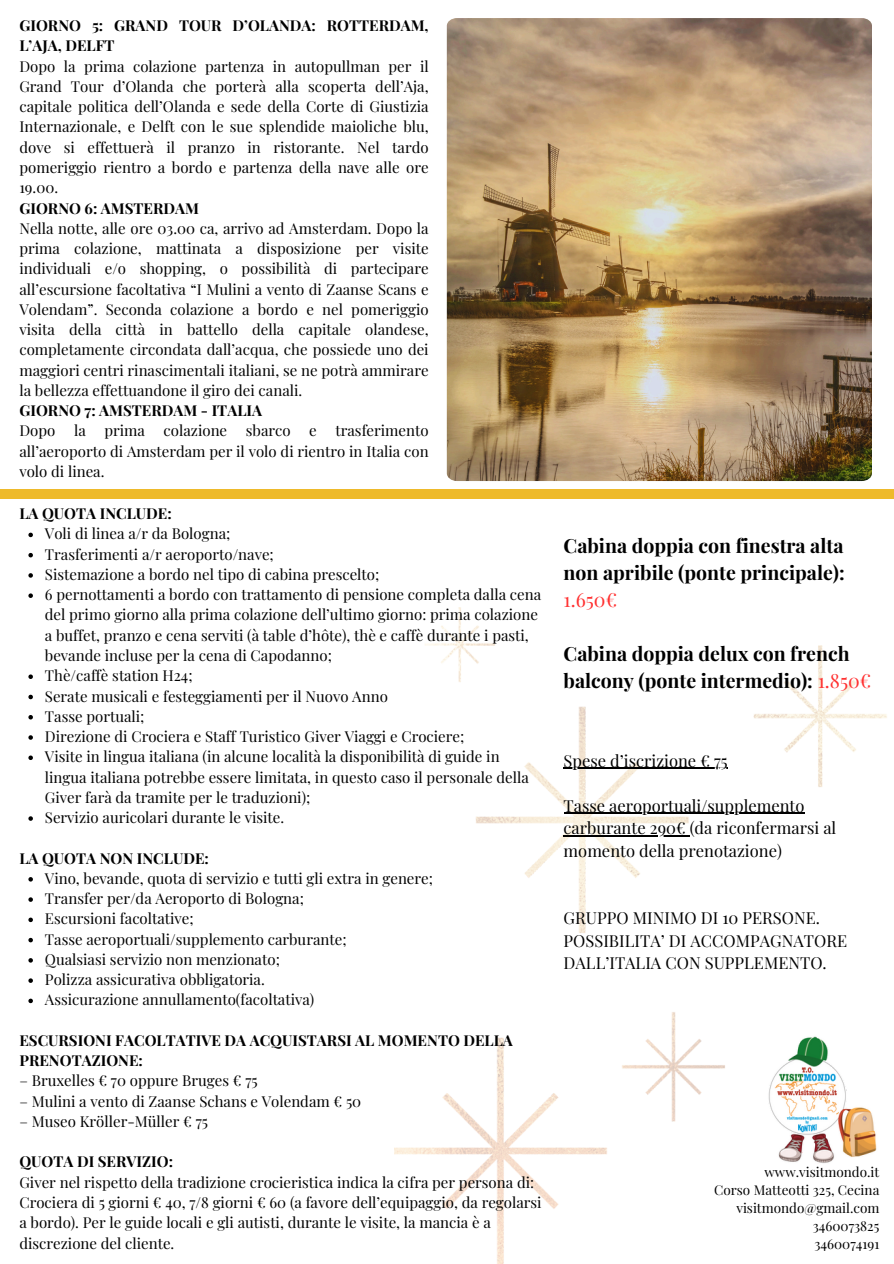
<style>
.page{position:relative;width:894px;height:1264px;background:#fff}
.page>*{position:absolute;margin:0;border:0;box-sizing:border-box;transform-origin:0 0}
.t1{font:700 19.5px/27px "Playfair Display";color:#000}
.t2{font:19.5px "Playfair Display";color:#ff3131}
.t3{font:16.5px/22.5px "Playfair Display";color:#000}
.t4{font:15px/20.2px "Playfair Display";color:#000}
.t5{font:700 15px/20.2px "Playfair Display";color:#000}
.t6{font:13.5px "Playfair Display";color:#000}
.s1{font-weight:700}
.s2{font-weight:400;color:#ff3131}
</style>
<div class="page">
<div style="left:0;top:489px;width:893px;height:9px;background:#eeba2b"></div>
<img style="left:446px;top:18px;width:425px;height:463px">
<img style="left:395px;top:607px;width:492px;height:656px">
<svg style="left:28px;top:532px;width:5px;height:5px"></svg>
<svg style="left:28px;top:553px;width:5px;height:4px"></svg>
<svg style="left:28px;top:573px;width:5px;height:4px"></svg>
<svg style="left:28px;top:593px;width:5px;height:5px"></svg>
<svg style="left:28px;top:674px;width:5px;height:5px"></svg>
<svg style="left:28px;top:694px;width:5px;height:5px"></svg>
<svg style="left:28px;top:715px;width:5px;height:4px"></svg>
<svg style="left:28px;top:735px;width:5px;height:4px"></svg>
<svg style="left:28px;top:755px;width:5px;height:5px"></svg>
<svg style="left:28px;top:816px;width:5px;height:4px"></svg>
<svg style="left:28px;top:877px;width:5px;height:4px"></svg>
<svg style="left:28px;top:897px;width:5px;height:4px"></svg>
<svg style="left:28px;top:917px;width:5px;height:5px"></svg>
<svg style="left:28px;top:937px;width:5px;height:5px"></svg>
<svg style="left:28px;top:958px;width:5px;height:4px"></svg>
<svg style="left:28px;top:978px;width:5px;height:4px"></svg>
<svg style="left:28px;top:998px;width:5px;height:5px"></svg>
<hr style="left:563px;top:767px;width:164px;height:2px;background:#000">
<hr style="left:563px;top:812px;width:241px;height:2px;background:#000">
<hr style="left:563px;top:835px;width:126px;height:1px;background:#000">
<p class="t5" style="left:19px;top:15px;width:410px">GIORNO 5: GRAND TOUR D’OLANDA: ROTTERDAM,<br>L’AJA, DELFT</p>
<p class="t4" style="left:19px;top:55px;width:410px;text-align:justify">Dopo la prima colazione partenza in autopullman per il Grand Tour d’Olanda che porterà alla scoperta dell’Aja, capitale politica dell’Olanda e sede della Corte di Giustizia Internazionale, e Delft con le sue splendide maioliche blu, dove si effettuerà il pranzo in ristorante. Nel tardo pomeriggio rientro a bordo e partenza della nave alle ore 19.00.</p>
<p class="t5" style="left:19px;top:197px;width:181px">GIORNO 6: AMSTERDAM</p>
<p class="t4" style="left:19px;top:217px;width:410px;text-align:justify">Nella notte, alle ore 03.00 ca, arrivo ad Amsterdam. Dopo la prima colazione, mattinata a disposizione per visite individuali e/o shopping, o possibilità di partecipare all’escursione facoltativa “I Mulini a vento di Zaanse Scans e Volendam”. Seconda colazione a bordo e nel pomeriggio visita della città in battello della capitale olandese, completamente circondata dall’acqua, che possiede uno dei maggiori centri rinascimentali italiani, se ne potrà ammirare la bellezza effettuandone il giro dei canali.</p>
<p class="t5" style="left:19px;top:400px;width:244px">GIORNO 7: AMSTERDAM - ITALIA</p>
<p class="t4" style="left:19px;top:420px;width:410px;text-align:justify">Dopo la prima colazione sbarco e trasferimento all’aeroporto di Amsterdam per il volo di rientro in Italia con volo di linea.</p>
<p class="t5" style="left:19px;top:503px;width:154px">LA QUOTA INCLUDE:</p>
<p class="t4" style="left:45px;top:523px;width:187px">Voli di linea a/r da Bologna;</p>
<p class="t4" style="left:45px;top:543px;width:230px">Trasferimenti a/r aeroporto/nave;</p>
<p class="t4" style="left:45px;top:563px;width:336px">Sistemazione a bordo nel tipo di cabina prescelto;</p>
<p class="t4" style="left:45px;top:584px;width:497px">6 pernottamenti a bordo con trattamento di pensione completa dalla cena del primo giorno alla prima colazione dell’ultimo giorno: prima colazione a buffet, pranzo e cena serviti (à table d’hôte), thè e caffè durante i pasti, bevande incluse per la cena di Capodanno;</p>
<p class="t4" style="left:45px;top:665px;width:149px">Thè/caffè station H24;</p>
<p class="t4" style="left:45px;top:685px;width:344px">Serate musicali e festeggiamenti per il Nuovo Anno</p>
<p class="t4" style="left:45px;top:705px;width:101px">Tasse portuali;</p>
<p class="t4" style="left:45px;top:725px;width:421px">Direzione di Crociera e Staff Turistico Giver Viaggi e Crociere;</p>
<p class="t4" style="left:45px;top:746px;width:485px">Visite in lingua italiana (in alcune località la disponibilità di guide in lingua italiana potrebbe essere limitata, in questo caso il personale della<br>Giver farà da tramite per le traduzioni);</p>
<h2 class="t4" style="left:45px;top:806px;width:241px">Servizio auricolari durante le visite.</h2>
<p class="t5" style="left:19px;top:847px;width:191px">LA QUOTA NON INCLUDE:</p>
<p class="t4" style="left:45px;top:867px;width:389px">Vino, bevande, quota di servizio e tutti gli extra in genere;</p>
<p class="t4" style="left:45px;top:887px;width:260px">Transfer per/da Aeroporto di Bologna;</p>
<p class="t4" style="left:45px;top:908px;width:150px">Escursioni facoltative;</p>
<p class="t4" style="left:45px;top:928px;width:303px">Tasse aeroportuali/supplemento carburante;</p>
<p class="t4" style="left:45px;top:948px;width:236px">Qualsiasi servizio non menzionato;</p>
<p class="t4" style="left:45px;top:968px;width:221px">Polizza assicurativa obbligatoria.</p>
<h4 class="t4" style="left:45px;top:989px;width:271px">Assicurazione annullamento(facoltativa)</h4>
<h4 class="t5" style="left:19px;top:1029px;width:495px">ESCURSIONI FACOLTATIVE DA ACQUISTARSI AL MOMENTO DELLA<br>PRENOTAZIONE:</h4>
<h4 class="t4" style="left:19px;top:1070px;width:240px">– Bruxelles € 70 oppure Bruges € 75</h4>
<h4 class="t4" style="left:19px;top:1090px;width:343px">– Mulini a vento di Zaanse Schans e Volendam € 50</h4>
<h4 class="t4" style="left:19px;top:1110px;width:190px">– Museo Kröller-Müller € 75</h4>
<p class="t4" style="left:19px;top:1151px;width:523px"><span class="s1">QUOTA DI SERVIZIO:<br></span>Giver nel rispetto della tradizione crocieristica indica la cifra per persona di:<br>Crociera di 5 giorni € 40, 7/8 giorni € 60 (a favore dell’equipaggio, da regolarsi a bordo). Per le guide locali e gli autisti, durante le visite, la mancia è a discrezione del cliente.</p>
<p class="t6" style="left:764px;top:1162px;width:116px">www.visitmondo.it</p>
<h1 class="t1" style="left:563px;top:531px;width:282px">Cabina doppia con finestra alta non apribile (ponte principale):</h1>
<h1 class="t2" style="left:563px;top:585px;width:55px">1.650€</h1>
<h1 class="t1" style="left:563px;top:639px;width:309px">Cabina doppia delux con french balcony (ponte intermedio): <span class="s2">1.850€</span></h1>
<p class="t3" style="left:563px;top:748px;width:165px">Spese d’iscrizione € 75</p>
<p class="t3" style="left:563px;top:793px;width:274px">Tasse aeroportuali/supplemento carburante 290€ (da riconfermarsi al momento della prenotazione)</p>
<p class="t3" style="left:563px;top:906px;width:285px">GRUPPO MINIMO DI 10 PERSONE.<br>POSSIBILITA’ DI ACCOMPAGNATORE<br>DALL’ITALIA CON SUPPLEMENTO.</p>
<p class="t6" style="left:714px;top:1180px;width:167px">Corso Matteotti 325, Cecina</p>
<p class="t6" style="left:736px;top:1198px;width:144px">visitmondo@gmail.com</p>
<p class="t6" style="left:812px;top:1216px;width:68px">3460073825</p>
<p class="t6" style="left:814px;top:1234px;width:66px">3460074191</p>
</div>
